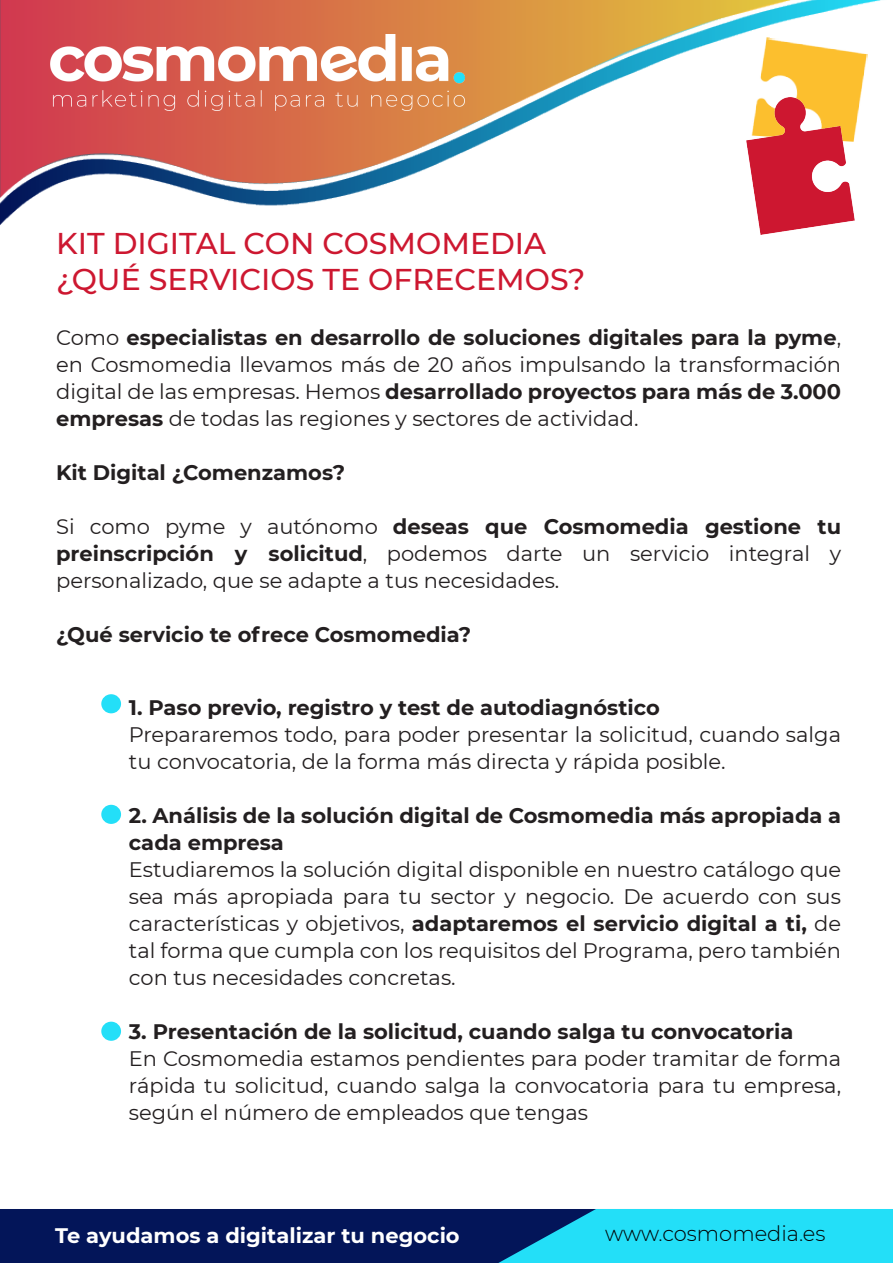
<style>
.page{position:relative;width:893px;height:1263px;background:#fff}
.page>*{position:absolute;margin:0;border:0;box-sizing:border-box;transform-origin:0 0}
.t1{font:500 30px "Montserrat";color:#cd1730}
.t2{font:21px/27px "Montserrat";color:#231f20;text-align:justify}
.t3{font:700 21px/27px "Montserrat";color:#231f20}
.t4{font:700 21px "Montserrat";color:#fff}
.t5{font:300 21px "Montserrat";color:#000001}
.s1{font-weight:700}
</style>
<div class="page">
<img style="left:759px;top:225px;width:66px;height:9px">
<img style="left:0;top:0;width:882px;height:225px">
<img style="left:51px;top:34px;width:414px;height:77px">
<div style="left:101px;top:694px;width:20px;height:19px;background:#23dff8;border-radius:50%"></div>
<div style="left:101px;top:805px;width:20px;height:19px;background:#23dff8;border-radius:50%"></div>
<div style="left:101px;top:1022px;width:20px;height:19px;background:#23dff8;border-radius:50%"></div>
<svg style="left:0;top:1209px;width:893px;height:54px;background:#0f6396"></svg>
<p class="t1" style="left:56px;top:223px;width:492px">KIT DIGITAL CON COSMOMEDIA</p>
<p class="t1" style="left:56px;top:259px;width:531px">¿QUÉ SERVICIOS TE OFRECEMOS?</p>
<p class="t2" style="left:56px;top:323px;width:786px">Como <span class="s1">especialistas en desarrollo de soluciones digitales para la pyme</span>, en Cosmomedia llevamos más de 20 años impulsando la transformación digital de las empresas. Hemos <span class="s1">desarrollado proyectos para más de 3.000 empresas</span> de todas las regiones y sectores de actividad.</p>
<p class="t3" style="left:56px;top:458px;width:291px">Kit Digital ¿Comenzamos?</p>
<p class="t2" style="left:56px;top:512px;width:786px">Si como pyme y autónomo <span class="s1">deseas que Cosmomedia gestione tu preinscripción y solicitud</span>, podemos darte un servicio integral y personalizado, que se adapte a tus necesidades.</p>
<p class="t3" style="left:56px;top:620px;width:417px">¿Qué servicio te ofrece Cosmomedia?</p>
<p class="t3" style="left:129px;top:692px;width:532px">1. Paso previo, registro y test de autodiagnóstico</p>
<p class="t2" style="left:129px;top:720px;width:714px">Prepararemos todo, para poder presentar la solicitud, cuando salga tu convocatoria, de la forma más directa y rápida posible.</p>
<p class="t3" style="left:129px;top:800px;width:714px">2. Análisis de la solución digital de Cosmomedia más apropiada a cada empresa</p>
<p class="t2" style="left:129px;top:855px;width:714px">Estudiaremos la solución digital disponible en nuestro catálogo que sea más apropiada para tu sector y negocio. De acuerdo con sus características y objetivos, <span class="s1">adaptaremos el servicio digital a ti,</span> de tal forma que cumpla con los requisitos del Programa, pero también con tus necesidades concretas.</p>
<p class="t3" style="left:129px;top:1016px;width:666px">3. Presentación de la solicitud, cuando salga tu convocatoria</p>
<p class="t2" style="left:129px;top:1044px;width:714px">En Cosmomedia estamos pendientes para poder tramitar de forma rápida tu solicitud, cuando salga la convocatoria para tu empresa, según el número de empleados que tengas</p>
<p class="t4" style="left:55px;top:1220px;width:406px">Te ayudamos a digitalizar tu negocio</p>
<p class="t5" style="left:605px;top:1219px;width:222px">www.cosmomedia.es</p>
</div>
